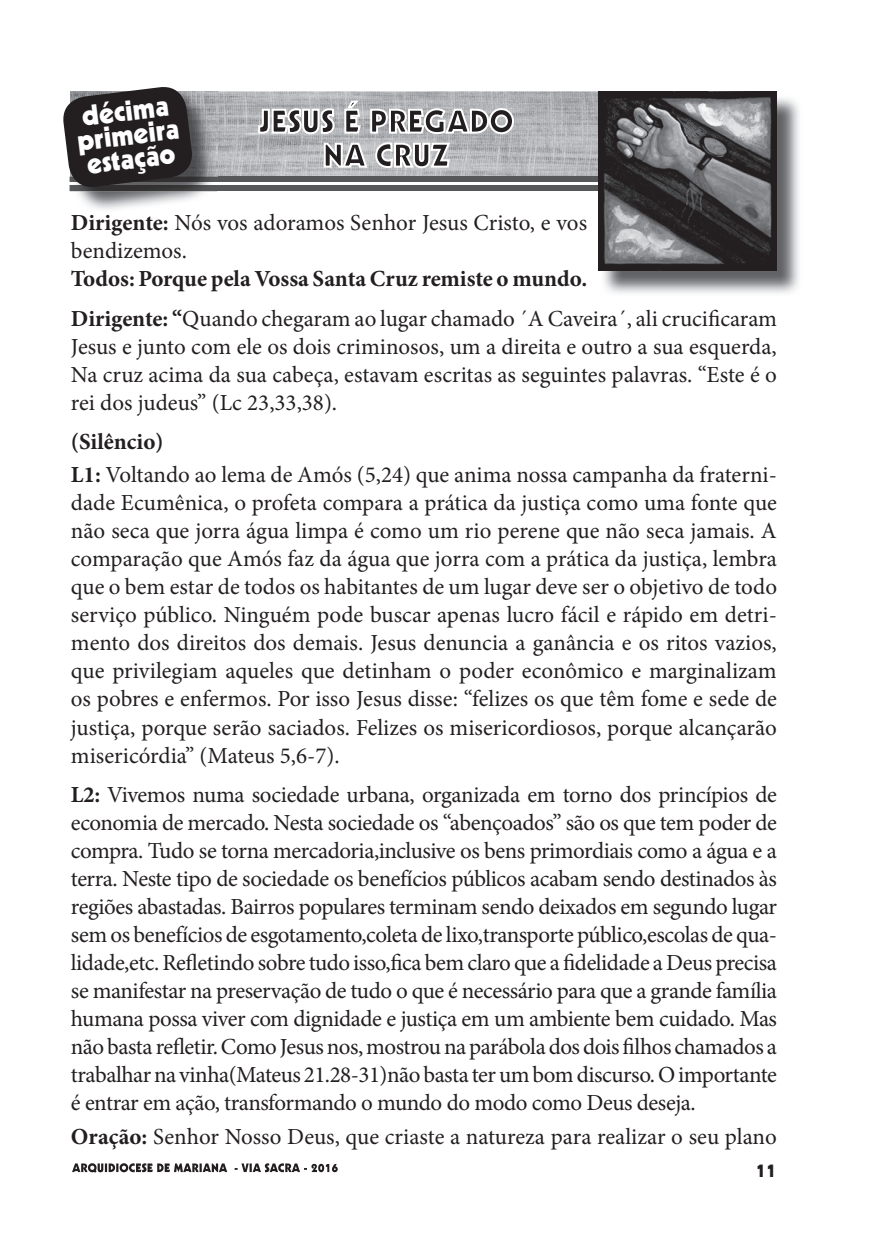
<style>
.page{position:relative;width:879px;height:1248px;background:#fff}
.page>*{position:absolute;margin:0;border:0;box-sizing:border-box;transform-origin:0 0}
.t1{font:28px/24px "Geometric 231 BT Heavy C";color:#fff}
.t2{font:23px/28px "Minion Pro";letter-spacing:-.005em;color:#231f20;text-align:justify}
.t3{font:700 23px/39.4px "Minion Pro";color:#231f20}
.t4{font:18px "Geometric 231 BT Heavy C";color:#231f20}
.s1{font-weight:700}
.s2{font-weight:400}
</style>
<div class="page">
<svg style="left:72px;top:1163px;width:266px;height:9px"></svg>
<img style="left:217px;top:91px;width:559px;height:86px">
<div style="left:70px;top:177px;width:706px;height:14px;background:#57585a"></div>
<hr style="left:70px;top:183px;width:563px;height:2px;background:#fff">
<img style="left:601px;top:98px;width:198px;height:195px">
<img style="left:598px;top:92px;width:179px;height:178px">
<img style="left:195px;top:91px;width:22px;height:106px">
<img style="left:195px;top:177px;width:22px;height:14px">
<img style="left:195px;top:183px;width:22px;height:2px">
<svg style="left:63px;top:87px;width:132px;height:123px;background:#514f50"></svg>
<svg style="left:257px;top:100px;width:258px;height:70px;background:#a9a9ab"></svg>
<p class="t1" style="left:73px;top:105px;width:104px;rotate:-7deg">décima primeira estação</p>
<p class="t2" style="left:71px;top:209px;width:518px"><span class="s1">Dirigente:</span> Nós vos adoramos Senhor Jesus Cristo, e vos bendizemos.</p>
<p class="t3" style="left:71px;top:259px;width:707px">Todos: Porque pela Vossa Santa Cruz remiste o mundo.<br>Dirigente: “<span class="s2">Quando chegaram ao lugar chamado ´A Caveira´, ali crucificaram</span></p>
<p class="t2" style="left:71px;top:332px;width:707px">Jesus e junto com ele os dois criminosos, um a direita e outro a sua esquerda, Na cruz acima da sua cabeça, estavam escritas as seguintes palavras. “Este é o rei dos judeus” (Lc 23,33,38).</p>
<p class="t2" style="left:71px;top:424px;width:707px;line-height:33.6px"><span class="s1">(Silêncio)<br>L1:</span> Voltando ao lema de Amós (5,24) que anima nossa campanha da fraterni-</p>
<p class="t2" style="left:71px;top:489px;width:707px">dade Ecumênica, o profeta compara a prática da justiça como uma fonte que não seca que jorra água limpa é como um rio perene que não seca jamais. A comparação que Amós faz da água que jorra com a prática da justiça, lembra que o bem estar de todos os habitantes de um lugar deve ser o objetivo de todo serviço público. Ninguém pode buscar apenas lucro fácil e rápido em detri&shy;mento dos direitos dos demais. Jesus denuncia a ganância e os ritos vazios, que privilegiam aqueles que detinham o poder econômico e marginalizam os pobres e enfermos. Por isso Jesus disse: “felizes os que têm fome e sede de justiça, porque serão saciados. Felizes os misericordiosos, porque alcançarão misericórdia” (Mateus 5,6-7).</p>
<p class="t2" style="left:71px;top:780px;width:707px"><span class="s1">L2:</span> Vivemos numa sociedade urbana, organizada em torno dos princípios de economia de mercado. Nesta sociedade os “abençoados” são os que tem poder de compra. Tudo se torna mercadoria,inclusive os bens primordiais como a água e a terra. Neste tipo de sociedade os benefícios públicos acabam sendo destinados às regiões abastadas. Bairros populares terminam sendo deixados em segundo lugar sem os benefícios de esgotamento,coleta de lixo,transporte público,escolas de qua&shy;lidade,etc. Refletindo sobre tudo isso,fica bem claro que a fidelidade a Deus precisa se manifestar na preservação de tudo o que é necessário para que a grande família humana possa viver com dignidade e justiça em um ambiente bem cuidado. Mas não basta refletir. Como Jesus nos, mostrou na parábola dos dois filhos chamados a trabalhar na vinha(Mateus 21.28-31)não basta ter um bom discurso. O importante é entrar em ação, transformando o mundo do modo como Deus deseja.</p>
<p class="t2" style="left:71px;top:1122px;width:707px"><span class="s1">Oração:</span> Senhor Nosso Deus, que criaste a natureza para realizar o seu plano</p>
<p class="t4" style="left:756px;top:1158px;width:22px">11</p>
</div>
